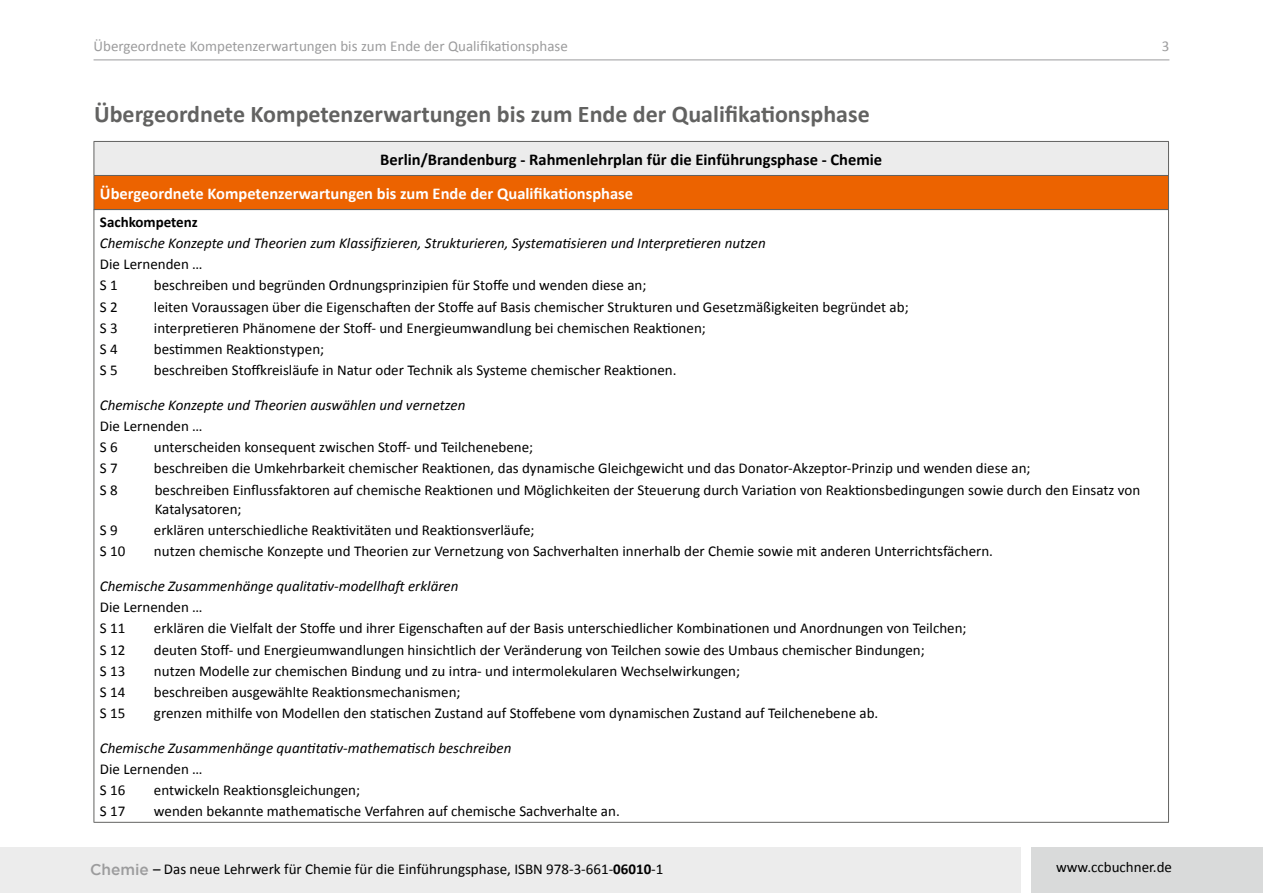
<style>
.page{position:relative;width:1263px;height:893px;background:#fff}
.page>*{position:absolute;margin:0;border:0;box-sizing:border-box;transform-origin:0 0}
.t1{font:700 24px "Calibri";color:#626261}
.t2{font:700 16.5px "Calibri";color:#fff}
.t3{font:700 16.5px "Calibri";color:#000}
.t4{font:15px/21.1px "Calibri";color:#000}
.t5{font:italic 15px "Calibri";color:#000}
.t6{font:15px "Calibri";color:#9c9c9d}
.t7{font:700 15px "Calibri";color:#000}
.s1{font-family:"Gotham";font-weight:500;font-size:15.45px;color:#9c9c9d}
.s2{font-weight:700}
</style>
<div class="page">
<hr style="left:94px;top:60px;width:1075px;height:1px;background:#9c9c9d">
<div style="left:0;top:848px;width:1020px;height:45px;background:#ececec"></div>
<div style="left:1031px;top:848px;width:232px;height:45px;background:#d9dada"></div>
<div style="left:94px;top:141px;width:1074px;height:34px;background:#ececec"></div>
<div style="left:94px;top:175px;width:1074px;height:34px;background:#ec6300"></div>
<hr style="left:94px;top:141px;width:1075px;height:1px;background:#626261">
<hr style="left:94px;top:142px;width:1px;height:33px;background:#626261">
<hr style="left:1168px;top:142px;width:1px;height:33px;background:#626261">
<hr style="left:94px;top:175px;width:1075px;height:1px;background:#626261">
<hr style="left:94px;top:176px;width:1px;height:33px;background:#626261">
<hr style="left:1168px;top:176px;width:1px;height:33px;background:#626261">
<hr style="left:94px;top:209px;width:1075px;height:1px;background:#626261">
<hr style="left:94px;top:210px;width:1px;height:612px;background:#626261">
<hr style="left:1168px;top:210px;width:1px;height:612px;background:#626261">
<hr style="left:94px;top:822px;width:1075px;height:1px;background:#626261">
<p class="t6" style="left:94px;top:36px;width:476px">Übergeordnete Kompetenzerwartungen bis zum Ende der Qualifikationsphase</p>
<h1 class="t1" style="left:94px;top:97px;width:777px">Übergeordnete Kompetenzerwartungen bis zum Ende der Qualifikationsphase</h1>
<p class="t3" style="left:380px;top:147px;width:503px">Berlin/Brandenburg - Rahmenlehrplan für die Einführungsphase - Chemie</p>
<p class="t2" style="left:100px;top:182px;width:535px">Übergeordnete Kompetenzerwartungen bis zum Ende der Qualifikationsphase</p>
<p class="t7" style="left:100px;top:211px;width:99px">Sachkompetenz</p>
<p class="t5" style="left:100px;top:233px;width:667px">Chemische Konzepte und Theorien zum Klassifizieren, Strukturieren, Systematisieren und Interpretieren nutzen</p>
<p class="t4" style="left:100px;top:253px;width:104px">Die Lernenden …<br>S 1</p>
<p class="t4" style="left:154px;top:274px;width:494px">beschreiben und begründen Ordnungsprinzipien für Stoffe und wenden diese an;</p>
<p class="t4" style="left:100px;top:296px;width:19px">S 2</p>
<p class="t4" style="left:154px;top:296px;width:756px">leiten Voraussagen über die Eigenschaften der Stoffe auf Basis chemischer Strukturen und Gesetzmäßigkeiten begründet ab;</p>
<p class="t4" style="left:100px;top:317px;width:19px">S 3</p>
<p class="t4" style="left:154px;top:317px;width:553px">interpretieren Phänomene der Stoff- und Energieumwandlung bei chemischen Reaktionen;</p>
<p class="t4" style="left:100px;top:338px;width:19px">S 4</p>
<p class="t4" style="left:154px;top:338px;width:172px">bestimmen Reaktionstypen;</p>
<p class="t4" style="left:100px;top:359px;width:19px">S 5</p>
<p class="t4" style="left:154px;top:359px;width:524px">beschreiben Stoffkreisläufe in Natur oder Technik als Systeme chemischer Reaktionen.</p>
<p class="t5" style="left:100px;top:394px;width:367px">Chemische Konzepte und Theorien auswählen und vernetzen</p>
<p class="t4" style="left:100px;top:415px;width:104px">Die Lernenden …<br>S 6</p>
<p class="t4" style="left:154px;top:436px;width:381px">unterscheiden konsequent zwischen Stoff- und Teilchenebene;</p>
<p class="t4" style="left:100px;top:457px;width:19px">S 7</p>
<p class="t4" style="left:154px;top:457px;width:878px">beschreiben die Umkehrbarkeit chemischer Reaktionen, das dynamische Gleichgewicht und das Donator-Akzeptor-Prinzip und wenden diese an;</p>
<p class="t4" style="left:100px;top:479px;width:19px">S 8</p>
<p class="t4" style="left:155px;top:479px;width:987px;line-height:19.5px">beschreiben Einflussfaktoren auf chemische Reaktionen und Möglichkeiten der Steuerung durch Variation von Reaktionsbedingungen sowie durch den Einsatz von<br>Katalysatoren;</p>
<p class="t4" style="left:100px;top:519px;width:19px">S 9</p>
<p class="t4" style="left:154px;top:519px;width:382px">erklären unterschiedliche Reaktivitäten und Reaktionsverläufe;</p>
<p class="t4" style="left:100px;top:540px;width:27px">S 10</p>
<p class="t4" style="left:154px;top:540px;width:841px">nutzen chemische Konzepte und Theorien zur Vernetzung von Sachverhalten innerhalb der Chemie sowie mit anderen Unterrichtsfächern.</p>
<p class="t5" style="left:100px;top:575px;width:360px">Chemische Zusammenhänge qualitativ-modellhaft erklären</p>
<p class="t4" style="left:100px;top:596px;width:104px">Die Lernenden …<br>S 11</p>
<p class="t4" style="left:154px;top:617px;width:814px">erklären die Vielfalt der Stoffe und ihrer Eigenschaften auf der Basis unterschiedlicher Kombinationen und Anordnungen von Teilchen;</p>
<p class="t4" style="left:100px;top:638px;width:27px">S 12</p>
<p class="t4" style="left:154px;top:638px;width:772px">deuten Stoff- und Energieumwandlungen hinsichtlich der Veränderung von Teilchen sowie des Umbaus chemischer Bindungen;</p>
<p class="t4" style="left:100px;top:660px;width:27px">S 13</p>
<p class="t4" style="left:154px;top:660px;width:588px">nutzen Modelle zur chemischen Bindung und zu intra- und intermolekularen Wechselwirkungen;</p>
<p class="t4" style="left:100px;top:681px;width:27px">S 14</p>
<p class="t4" style="left:154px;top:681px;width:308px">beschreiben ausgewählte Reaktionsmechanismen;</p>
<p class="t4" style="left:100px;top:702px;width:27px">S 15</p>
<p class="t4" style="left:154px;top:702px;width:726px">grenzen mithilfe von Modellen den statischen Zustand auf Stoffebene vom dynamischen Zustand auf Teilchenebene ab.</p>
<p class="t5" style="left:100px;top:737px;width:413px">Chemische Zusammenhänge quantitativ-mathematisch beschreiben</p>
<p class="t4" style="left:100px;top:758px;width:104px">Die Lernenden …<br>S 16</p>
<p class="t4" style="left:154px;top:779px;width:208px">entwickeln Reaktionsgleichungen;</p>
<p class="t4" style="left:100px;top:800px;width:27px">S 17</p>
<p class="t4" style="left:154px;top:800px;width:467px">wenden bekannte mathematische Verfahren auf chemische Sachverhalte an.</p>
<p class="t6" style="left:1162px;top:36px;width:9px">3</p>
<p class="t4" style="left:90px;top:858px;width:575px"><span class="s1">Chemie</span> – Das neue Lehrwerk für Chemie für die Einführungsphase, ISBN 978-3-661-<span class="s2">06010</span>-1</p>
<p class="t4" style="left:1056px;top:856px;width:117px">www.ccbuchner.de</p>
</div>
